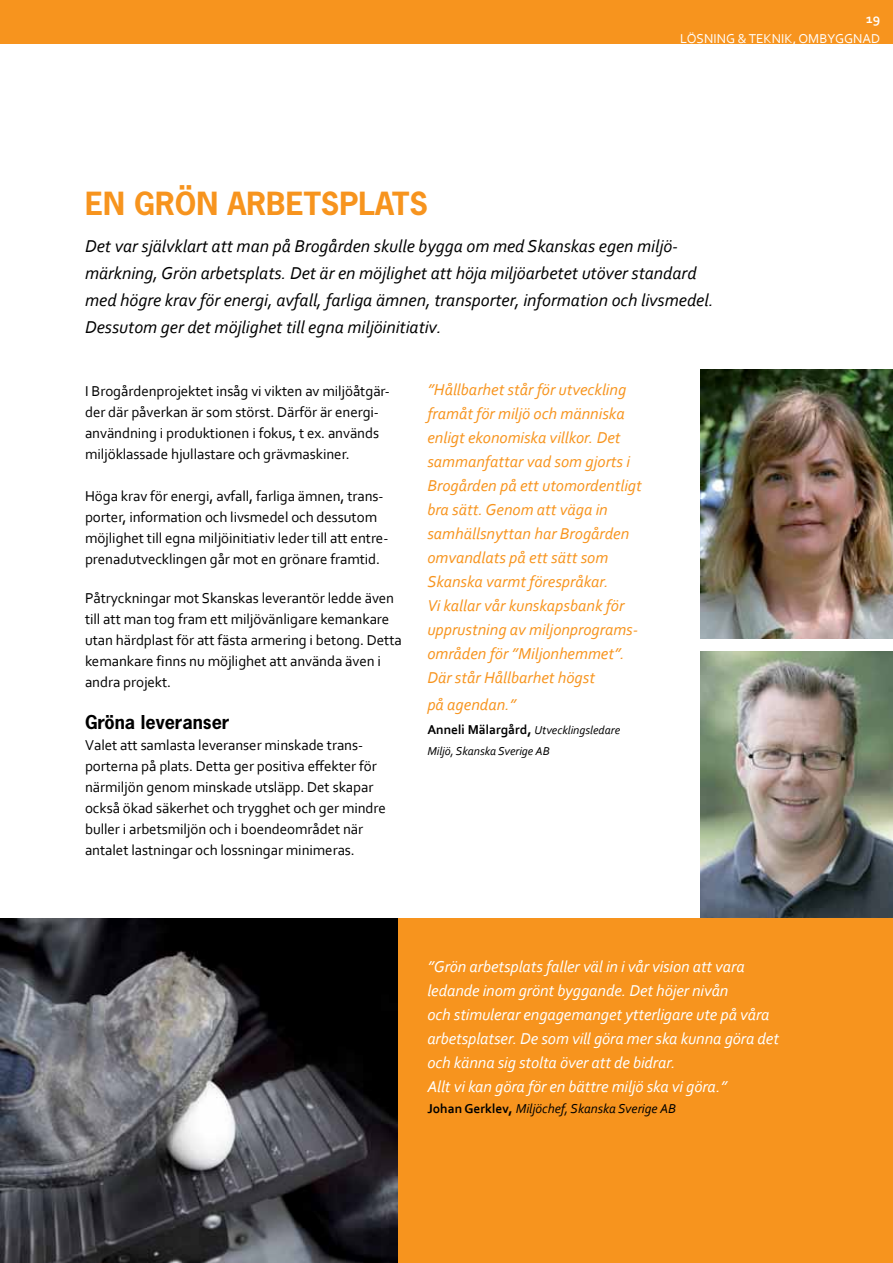
<style>
.page{position:relative;width:893px;height:1263px;background:#fff}
.page>*{position:absolute;margin:0;border:0;box-sizing:border-box;transform-origin:0 0}
.t1{font:700 30px "News Gothic Std";color:#f7941e}
.t2{font:italic 18px/27px "Corbel";color:#000}
.t3{font:700 18px "News Gothic Std";color:#000}
.t4{font:italic 16.5px/24px "Corbel";color:#f7941e}
.t5{font:italic 16.5px/24px "Corbel";letter-spacing:-.005em;color:#fff}
.t6{font:15px/21px "Corbel";letter-spacing:-.005em;color:#000}
.t7{font:italic 13.5px "Corbel";color:#000}
.t8{font:13.5px "Corbel";color:#fff}
.t9{font:700 13.5px "Corbel";color:#fff}
.t10{font:italic 12px/21px "Corbel";color:#000}
.s1{font-weight:700;font-style:normal;font-size:13.5px}
.s2{font-weight:700;font-style:normal}
</style>
<div class="page">
<div style="left:0;top:0;width:893px;height:43px;background:#f7941e"></div>
<img style="left:700px;top:370px;width:193px;height:268px">
<img style="left:700px;top:651px;width:193px;height:267px">
<div style="left:368px;top:918px;width:525px;height:345px;background:#f7941e"></div>
<img style="left:0;top:918px;width:397px;height:345px">
<p class="t9" style="left:866px;top:10px;width:16px">19</p>
<p class="t8" style="left:680px;top:31px;width:201px">LÖSNING &amp; TEKNIK, OMBYGGNAD</p>
<h1 class="t1" style="left:85px;top:183px;width:344px">EN GRÖN ARBETSPLATS</h1>
<p class="t2" style="left:85px;top:232px;width:630px">Det var självklart att man på Brogården skulle bygga om med Skanskas egen miljö&shy;märkning, Grön arbetsplats. Det är en möjlighet att höja miljöarbetet utöver standard med högre krav för energi, avfall, farliga ämnen, transporter, information och livsmedel.<br>Dessutom ger det möjlighet till egna miljöinitiativ.</p>
<p class="t6" style="left:85px;top:380px;width:306px">I Brogårdenprojektet insåg vi vikten av miljöåtgär&shy;der där påverkan är som störst. Därför är energi&shy;användning i produktionen i fokus, t ex. används miljöklassade hjullastare och grävmaskiner.</p>
<p class="t6" style="left:85px;top:485px;width:305px">Höga krav för energi, avfall, farliga ämnen, trans&shy;porter, information och livsmedel och dessutom möjlighet till egna miljöinitiativ leder till att entre&shy;prenadutvecklingen går mot en grönare framtid.</p>
<p class="t6" style="left:85px;top:587px;width:318px">Påtryckningar mot Skanskas leverantör ledde även till att man tog fram ett miljövänligare kemankare utan härdplast för att fästa armering i betong. Detta kemankare finns nu möjlighet att använda även i andra projekt.</p>
<p class="t3" style="left:85px;top:710px;width:146px">Gröna leveranser</p>
<p class="t6" style="left:85px;top:734px;width:302px">Valet att samlasta leveranser minskade trans&shy;porterna på plats. Detta ger positiva effekter för närmiljön genom minskade utsläpp. Det skapar också ökad säkerhet och trygghet och ger mindre buller i arbetsmiljön och i boendeområdet när antalet lastningar och lossningar minimeras.</p>
<p class="t4" style="left:427px;top:377px;width:216px">”Hållbarhet står för utveckling framåt för miljö och människa enligt ekonomiska villkor. Det sammanfattar vad som gjorts i<br>Brogården på ett utomordentligt bra sätt. Genom att väga in samhällsnyttan har Brogården omvandlats på ett sätt som<br>Skanska varmt förespråkar.<br>Vi kallar vår kunskapsbank för upprustning av miljonprograms&shy;områden för ”Miljonhemmet”.<br>Där står Hållbarhet högst</p>
<p class="t4" style="left:427px;top:692px;width:90px">på agendan.”</p>
<p class="t10" style="left:427px;top:719px;width:194px"><span class="s1">Anneli Mälargård,</span> Utvecklingsledare<br>Miljö, Skanska Sverige AB</p>
<p class="t5" style="left:427px;top:954px;width:353px">”Grön arbetsplats faller väl in i vår vision att vara ledande inom grönt byggande. Det höjer nivån<br>och stimulerar engagemanget ytterligare ute på våra arbetsplatser. De som vill göra mer ska kunna göra det och känna sig stolta över att de bidrar.<br>Allt vi kan göra för en bättre miljö ska vi göra.”</p>
<p class="t7" style="left:427px;top:1100px;width:250px"><span class="s2">Johan Gerklev,</span> Miljöchef, Skanska Sverige AB</p>
</div>
